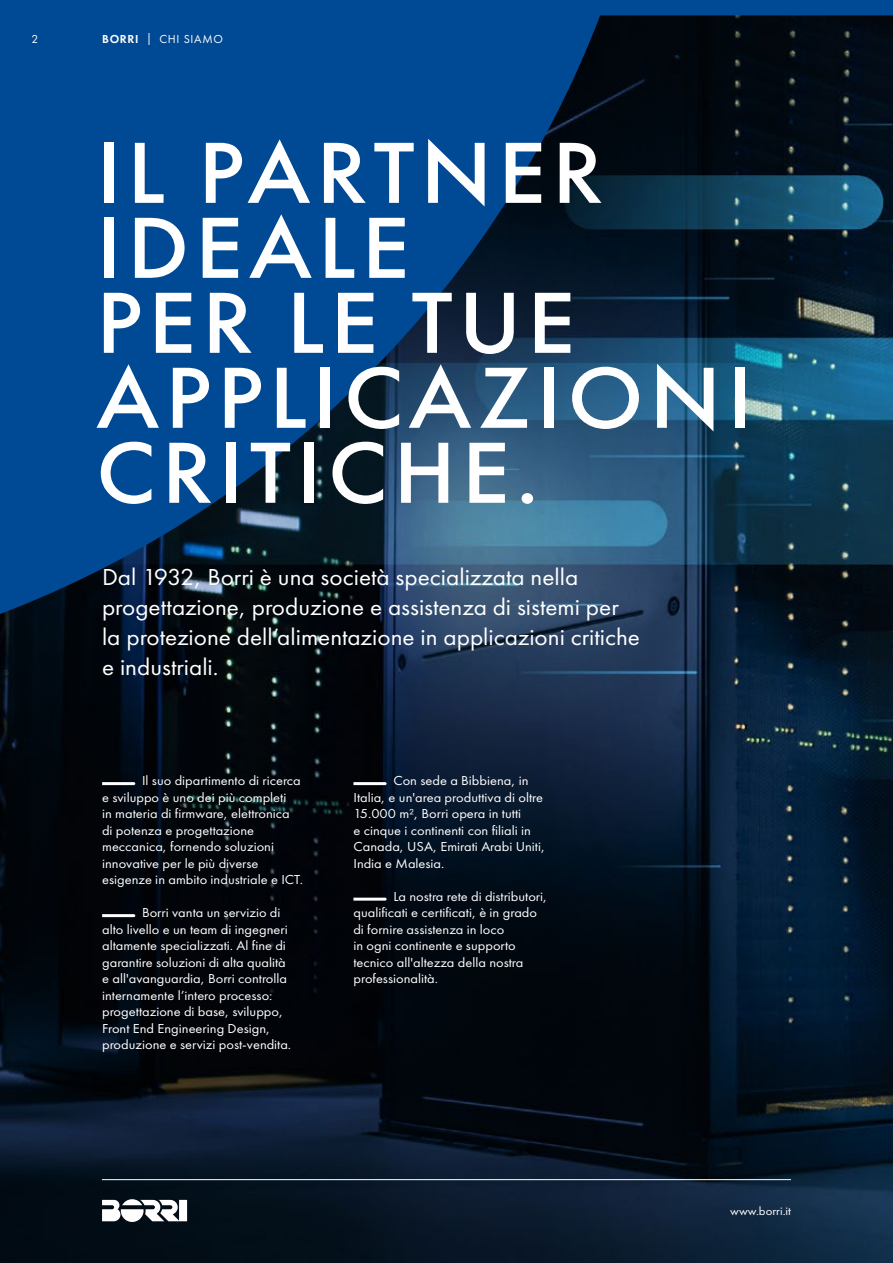
<style>
.page{position:relative;width:893px;height:1263px;background:#fff}
.page>*{position:absolute;margin:0;border:0;box-sizing:border-box;transform-origin:0 0}
.t1{font:500 90px/75px "Futura PT";letter-spacing:.06em;color:#fff;scale:1.07 1}
.t2{font:24px/30px "Futura PT";color:#fff;scale:1.05 1}
.t3{font:13.5px/16.5px "Futura PT";color:#fff;scale:1.07 1}
.t4{font:12px "Futura PT";letter-spacing:.06em;color:#fff}
.t5{font:12px "Futura PT";color:#fff;scale:1.07 1}
.t6{font:12px "Futura PT";color:#fff}
.s1{font-weight:600}
</style>
<div class="page">
<img style="left:0;top:15px;width:893px;height:1248px">
<div style="left:611px;top:0;width:282px;height:15px;background:#004994"></div>
<svg style="left:0;top:0;width:611px;height:619px;background:#08427b"></svg>
<svg style="left:102px;top:1199px;width:85px;height:23px"></svg>
<hr style="left:102px;top:1179px;width:689px;height:1px;background:#fff">
<svg style="left:102px;top:782px;width:33px;height:3px"></svg>
<svg style="left:102px;top:914px;width:33px;height:3px"></svg>
<svg style="left:353px;top:782px;width:34px;height:3px"></svg>
<svg style="left:353px;top:898px;width:34px;height:3px"></svg>
<p class="t6" style="left:31px;top:32px;width:8px">2</p>
<p class="t4" style="left:102px;top:32px;width:122px"><span class="s1">BORRI</span> | CHI SIAMO</p>
<h1 class="t1" style="left:96px;top:135px;width:615px">IL PARTNER<br>IDEALE<br>PER LE TUE<br>APPLICAZIONI<br>CRITICHE.</h1>
<h2 class="t2" style="left:102px;top:562px;width:514px">Dal 1932, Borri è una società specializzata nella progettazione, produzione e assistenza di sistemi per la protezione dell’alimentazione in applicazioni critiche e industriali.</h2>
<p class="t3" style="left:102px;top:772px;width:189px;text-indent:40px">Il suo dipartimento di ricerca e sviluppo è uno dei più completi<br>in materia di firmware, elettronica di potenza e progettazione meccanica, fornendo soluzioni innovative per le più diverse esigenze in ambito industriale e ICT.</p>
<p class="t3" style="left:102px;top:904px;width:178px;text-indent:40px">Borri vanta un servizio di alto livello e un team di ingegneri altamente specializzati. Al fine di garantire soluzioni di alta qualità e all'avanguardia, Borri controlla internamente l’intero processo: progettazione di base, sviluppo, Front End Engineering Design, produzione e servizi post-vendita.</p>
<p class="t3" style="left:353px;top:772px;width:181px;text-indent:40px">Con sede a Bibbiena, in<br>Italia, e un'area produttiva di oltre<br>15.000 m², Borri opera in tutti<br>e cinque i continenti con filiali in<br>Canada, USA, Emirati Arabi Uniti,<br>India e Malesia.</p>
<p class="t3" style="left:353px;top:888px;width:183px;text-indent:40px">La nostra rete di distributori, qualificati e certificati, è in grado di fornire assistenza in loco<br>in ogni continente e supporto tecnico all'altezza della nostra professionalità.</p>
<p class="t5" style="left:730px;top:1204px;width:58px">www.borri.it</p>
</div>
